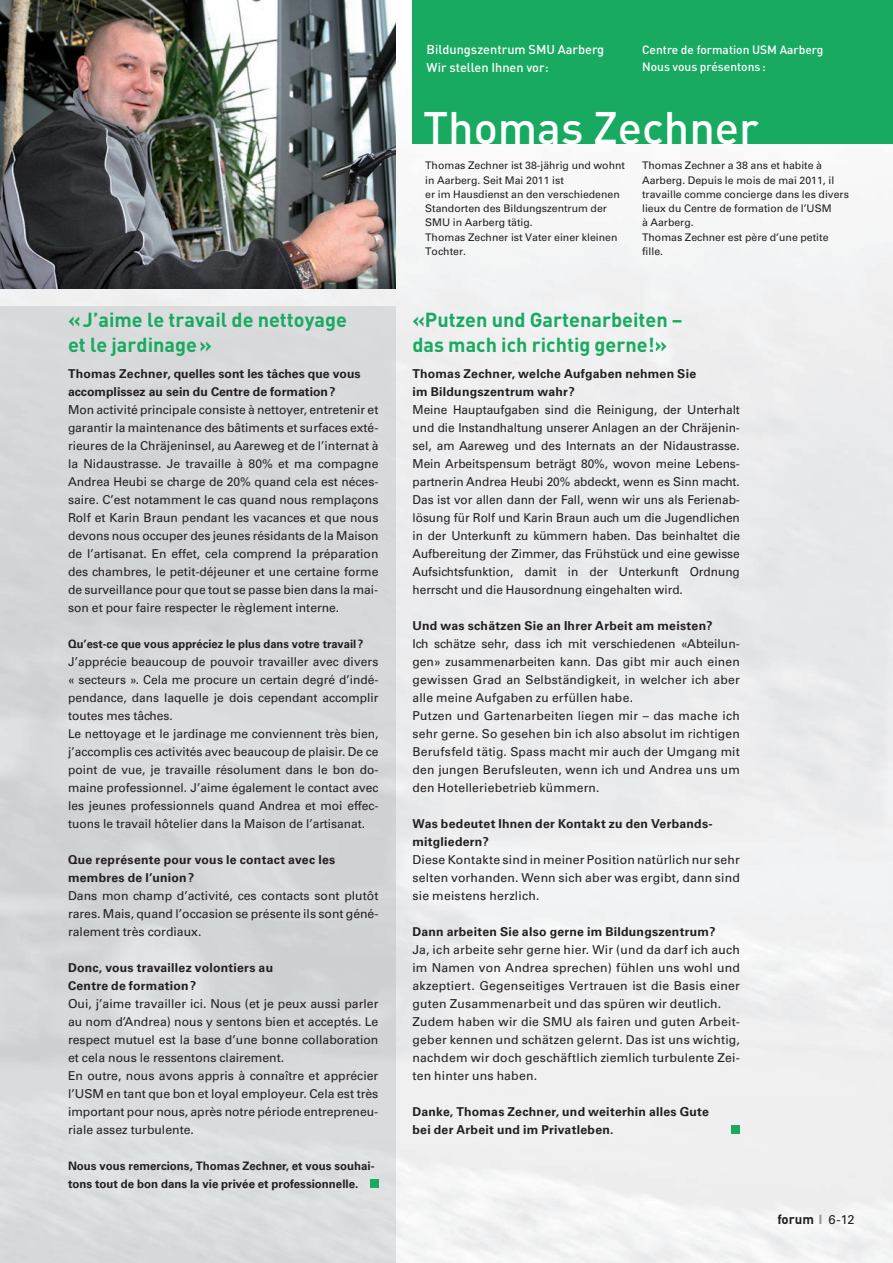
<style>
.page{position:relative;width:893px;height:1263px;background:#fff}
.page>*{position:absolute;margin:0;border:0;box-sizing:border-box;transform-origin:0 0}
.t1{font:500 45px "DIN";color:#fff}
.t2{font:700 20.1px/24px "DIN";color:#18aa60}
.t3{font:700 13.35px "DIN";color:#231f20}
.t4{font:500 12.75px/18px "DIN";color:#fff}
.t5{font:12.3px/18px "Univers";color:#231f20;text-align:justify}
.t6{font:700 12.3px/18px "Univers";letter-spacing:.02em;color:#231f20}
.t7{font:700 12.3px/18px "Univers";color:#231f20}
.t8{font:500 12px/16.5px "DIN";color:#fff}
.t9{font:700 11.7px/18px "Univers";color:#231f20}
.t10{font:700 11.55px "Univers";color:#231f20}
.t11{font:10.5px/14.2px "Univers";color:#231f20}
.s1{font-size:12.3px}
.s2{font-family:"Univers";font-size:12.75px;color:#939598}
.s3{font-family:"Univers";font-weight:400;font-size:12.75px}
</style>
<div class="page">
<div style="left:446px;top:198px;width:447px;height:1065px;background:#efeff0"></div>
<img style="left:0;top:22px;width:446px;height:287px">
<img style="left:395px;top:309px;width:51px;height:954px">
<div style="left:412px;top:0;width:481px;height:144px;background:#18aa60"></div>
<div style="left:0;top:306px;width:395px;height:957px;background:#d7d8da"></div>
<div style="left:370px;top:1180px;width:8px;height:8px;background:#18aa60"></div>
<img style="left:0;top:0;width:395px;height:288px">
<div style="left:731px;top:1126px;width:9px;height:8px;background:#18aa60"></div>
<h2 class="t2" style="left:68px;top:307px;width:280px">« J’aime le travail de nettoyage et le jardinage »</h2>
<p class="t7" style="left:68px;top:365px;width:294px">Thomas Zechner, quelles sont les tâches que vous accomplissez au sein du Centre de formation ?</p>
<p class="t5" style="left:68px;top:401px;width:312px">Mon activité principale consiste à nettoyer, entretenir et garantir la maintenance des bâtiments et surfaces exté&shy;rieures de la Chräjeninsel, au Aareweg et de l’internat à la Nidaustrasse. Je travaille à 80% et ma compagne Andrea Heubi se charge de 20% quand cela est néces&shy;saire. C’est notamment le cas quand nous remplaçons Rolf et Karin Braun pendant les vacances et que nous devons nous occuper des jeunes résidants de la Maison de l’artisanat. En effet, cela comprend la préparation des chambres, le petit-déjeuner et une certaine forme de surveillance pour que tout se passe bien dans la mai&shy;son et pour faire respecter le règlement interne.</p>
<p class="t10" style="left:68px;top:637px;width:297px">Qu’est-ce que vous appréciez le plus dans votre travail ?</p>
<p class="t5" style="left:68px;top:653px;width:312px;text-align:left">J’apprécie beaucoup de pouvoir travailler avec divers « secteurs ». Cela me procure un certain degré d’indé&shy;pendance, dans laquelle je dois cependant accomplir toutes mes tâches.<br>Le nettoyage et le jardinage me conviennent très bien, j’accomplis ces activités avec beaucoup de plaisir. De ce point de vue, je travaille résolument dans le bon do&shy;maine professionnel. J’aime également le contact avec les jeunes professionnels quand Andrea et moi effec&shy;tuons le travail hôtelier dans la Maison de l’artisanat.</p>
<p class="t6" style="left:68px;top:851px;width:269px">Que représente pour vous le contact avec les membres de l’union ?</p>
<p class="t5" style="left:68px;top:887px;width:312px">Dans mon champ d’activité, ces contacts sont plutôt rares. Mais, quand l’occasion se présente ils sont géné&shy;ralement très cordiaux.</p>
<p class="t6" style="left:68px;top:959px;width:207px">Donc, vous travaillez volontiers au<br>Centre de formation ?</p>
<p class="t5" style="left:68px;top:995px;width:312px;text-align:left">Oui, j’aime travailler ici. Nous (et je peux aussi parler au nom d’Andrea) nous y sentons bien et acceptés. Le respect mutuel est la base d’une bonne collaboration et cela nous le ressentons clairement.<br>En outre, nous avons appris à connaître et apprécier l’USM en tant que bon et loyal employeur. Cela est très important pour nous, après notre période entrepreneu&shy;riale assez turbulente.</p>
<p class="t9" style="left:68px;top:1157px;width:308px">Nous vous remercions, Thomas Zechner, et vous souhai&shy;tons tout de bon dans la vie privée et professionnelle<span class="s1">.</span></p>
<p class="t4" style="left:427px;top:40px;width:179px">Bildungszentrum SMU Aarberg<br>Wir stellen Ihnen vor:</p>
<p class="t8" style="left:642px;top:41px;width:183px">Centre de formation USM Aarberg<br>Nous vous présentons :</p>
<h1 class="t1" style="left:423px;top:99px;width:337px">Thomas Zechner</h1>
<p class="t11" style="left:425px;top:159px;width:201px">Thomas Zechner ist 38-jährig und wohnt in Aarberg. Seit Mai 2011 ist<br>er im Hausdienst an den verschiedenen<br>Standorten des Bildungszentrum der<br>SMU in Aarberg tätig.<br>Thomas Zechner ist Vater einer kleinen<br>Tochter.</p>
<p class="t11" style="left:642px;top:159px;width:208px">Thomas Zechner a 38 ans et habite à<br>Aarberg. Depuis le mois de mai 2011, il travaille comme concierge dans les divers lieux du Centre de formation de l’USM<br>à Aarberg.<br>Thomas Zechner est père d’une petite fille.</p>
<h2 class="t2" style="left:412px;top:307px;width:272px">«Putzen und Gartenarbeiten – das mach ich richtig gerne!»</h2>
<p class="t6" style="left:412px;top:365px;width:285px">Thomas Zechner, welche Aufgaben nehmen Sie im Bildungszentrum wahr?</p>
<p class="t5" style="left:412px;top:401px;width:329px">Meine Hauptaufgaben sind die Reinigung, der Unterhalt und die Instandhaltung unserer Anlagen an der Chräjenin&shy;sel, am Aareweg und des Internats an der Nidaustrasse.<br>Mein Arbeitspensum beträgt 80%, wovon meine Lebens&shy;partnerin Andrea Heubi 20% abdeckt, wenn es Sinn macht.<br>Das ist vor allen dann der Fall, wenn wir uns als Ferienab&shy;lösung für Rolf und Karin Braun auch um die Jugendlichen in der Unterkunft zu kümmern haben. Das beinhaltet die Aufbereitung der Zimmer, das Frühstück und eine gewisse Aufsichtsfunktion, damit in der Unterkunft Ordnung herrscht und die Hausordnung eingehalten wird.</p>
<p class="t6" style="left:412px;top:617px;width:302px">Und was schätzen Sie an Ihrer Arbeit am meisten?</p>
<p class="t5" style="left:412px;top:635px;width:329px;text-align:left">Ich schätze sehr, dass ich mit verschiedenen «Abteilun&shy;gen» zusammenarbeiten kann. Das gibt mir auch einen gewissen Grad an Selbständigkeit, in welcher ich aber alle meine Aufgaben zu erfüllen habe.<br>Putzen und Gartenarbeiten liegen mir – das mache ich sehr gerne. So gesehen bin ich also absolut im richtigen Berufsfeld tätig. Spass macht mir auch der Umgang mit den jungen Berufsleuten, wenn ich und Andrea uns um den Hotelleriebetrieb kümmern.</p>
<p class="t6" style="left:412px;top:815px;width:302px">Was bedeutet Ihnen der Kontakt zu den Verbands&shy;mitgliedern?</p>
<p class="t5" style="left:412px;top:851px;width:329px">Diese Kontakte sind in meiner Position natürlich nur sehr selten vorhanden. Wenn sich aber was ergibt, dann sind sie meistens herzlich.</p>
<p class="t6" style="left:412px;top:923px;width:305px">Dann arbeiten Sie also gerne im Bildungszentrum?</p>
<p class="t5" style="left:412px;top:941px;width:329px;text-align:left">Ja, ich arbeite sehr gerne hier. Wir (und da darf ich auch im Namen von Andrea sprechen) fühlen uns wohl und akzeptiert. Gegenseitiges Vertrauen ist die Basis einer guten Zusammenarbeit und das spüren wir deutlich.<br>Zudem haben wir die SMU als fairen und guten Arbeit&shy;geber kennen und schätzen gelernt. Das ist uns wichtig, nachdem wir doch geschäftlich ziemlich turbulente Zei&shy;ten hinter uns haben.</p>
<p class="t6" style="left:412px;top:1103px;width:298px">Danke, Thomas Zechner, und weiterhin alles Gute bei der Arbeit und im Privatleben.</p>
<p class="t3" style="left:777px;top:1210px;width:79px">forum <span class="s2">I</span> <span class="s3">6-12</span></p>
</div>
